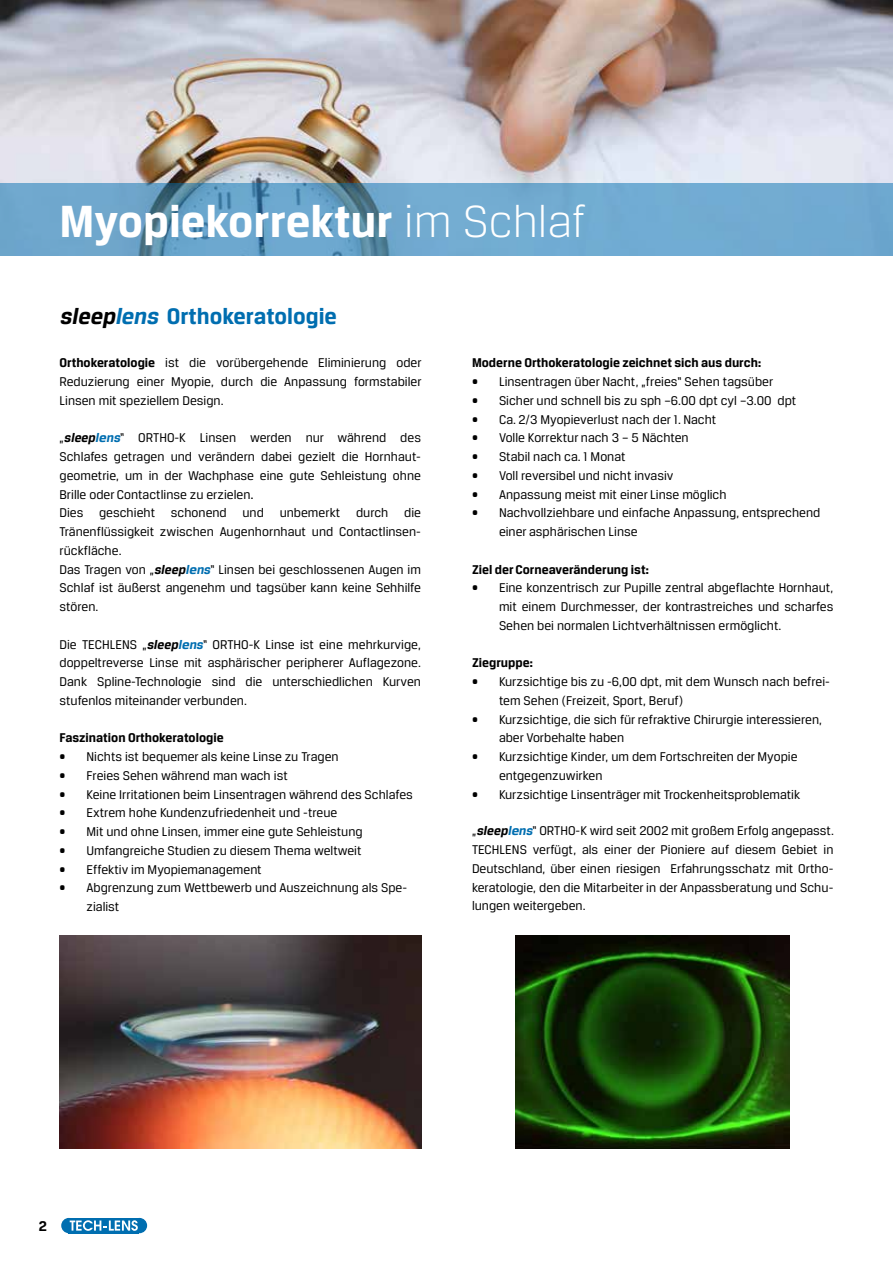
<style>
.page{position:relative;width:893px;height:1263px;background:#fff}
.page>*{position:absolute;margin:0;border:0;box-sizing:border-box;transform-origin:0 0}
.t1{font:700 48px "Breuer Text";color:#fff}
.t2{font:700 24px "Breuer Text";color:#006eb0}
.t3{font:700 15px "Breuer Text";color:#000}
.t4{font:13.5px/18.8px "Breuer Text";color:#000}
.t5{font:700 13.5px "Breuer Text";color:#000}
.s1{font-weight:300}
.s2{font-style:italic;color:#000}
.s3{font-style:italic}
.s4{font-weight:700}
.s5{font-weight:700;font-style:italic}
.s6{font-weight:700;font-style:italic;color:#006eb0}
.s7{font-size:15px}
</style>
<div class="page">
<img style="left:0;top:0;width:893px;height:183px">
<img style="left:60px;top:935px;width:362px;height:213px">
<div style="left:61px;top:1218px;width:16px;height:15px;background:#006eb0;border-radius:50%"></div>
<div style="left:132px;top:1218px;width:15px;height:15px;background:#006eb0;border-radius:50%"></div>
<div style="left:68px;top:1218px;width:71px;height:15px;background:#006eb0"></div>
<svg style="left:70px;top:1220px;width:68px;height:11px"></svg>
<svg style="left:0;top:183px;width:893px;height:72px;background:#6ba4ca"></svg>
<img style="left:516px;top:935px;width:273px;height:213px">
<h1 class="t1" style="left:60px;top:195px;width:528px">Myopiekorrektur <span class="s1">im Schlaf</span></h1>
<h2 class="t2" style="left:60px;top:303px;width:279px"><span class="s2">sleep</span><span class="s3">lens</span> Orthokeratologie</h2>
<p class="t4" style="left:60px;top:353px;width:364px;text-align:justify"><span class="s4">Orthokeratologie</span> ist die vorübergehende Eliminierung oder Reduzierung einer Myopie, durch die Anpassung formstabiler Linsen mit speziellem Design.</p>
<p class="t4" style="left:60px;top:428px;width:363px">„<span class="s5">sleep</span><span class="s6">lens</span>“ ORTHO-K Linsen werden nur während des Schlafes getragen und verändern dabei gezielt die Hornhaut&shy;geometrie, um in der Wachphase eine gute Sehleistung ohne Brille oder Contactlinse zu erzielen<span class="s7">.<br></span>Dies geschieht schonend und unbemerkt durch die Tränenflüssigkeit zwischen Augenhornhaut und Contactlinsen&shy;rückfläche.<br>Das Tragen von „<span class="s5">sleep</span><span class="s6">lens</span>“ Linsen bei geschlossenen Augen im Schlaf ist äußerst angenehm und tagsüber kann keine Sehhilfe stören.</p>
<p class="t4" style="left:60px;top:635px;width:363px;text-align:justify">Die TECHLENS „<span class="s5">sleep</span><span class="s6">lens</span>“ ORTHO-K Linse ist eine mehrkurvige, doppeltreverse Linse mit asphärischer peripherer Auflagezone.<br>Dank Spline-Technologie sind die unterschiedlichen Kurven stufenlos miteinander verbunden.</p>
<p class="t5" style="left:60px;top:731px;width:166px">Faszination Orthokeratologie</p>
<p class="t4" style="left:60px;top:747px;width:281px">• Nichts ist bequemer als keine Linse zu Tragen</p>
<p class="t4" style="left:60px;top:766px;width:230px">• Freies Sehen während man wach ist</p>
<p class="t4" style="left:60px;top:785px;width:355px">• Keine Irritationen beim Linsentragen während des Schlafes</p>
<p class="t4" style="left:60px;top:803px;width:279px">• Extrem hohe Kundenzufriedenheit und -treue</p>
<p class="t4" style="left:60px;top:822px;width:305px">• Mit und ohne Linsen, immer eine gute Sehleistung</p>
<p class="t4" style="left:60px;top:841px;width:304px">• Umfangreiche Studien zu diesem Thema weltweit</p>
<p class="t4" style="left:60px;top:860px;width:204px">• Effektiv im Myopiemanagement</p>
<p class="t4" style="left:87px;top:878px;width:322px;text-indent:-27px">• Abgrenzung zum Wettbewerb und Auszeichnung als Spe&shy;zialist</p>
<p class="t5" style="left:472px;top:356px;width:291px">Moderne Orthokeratologie zeichnet sich aus durch:</p>
<p class="t4" style="left:472px;top:372px;width:303px">• Linsentragen über Nacht, „freies“ Sehen tagsüber</p>
<p class="t4" style="left:472px;top:391px;width:326px">• Sicher und schnell bis zu sph –6.00 dpt cyl –3.00 dpt</p>
<p class="t4" style="left:472px;top:410px;width:246px">• Ca. 2/3 Myopieverlust nach der 1. Nacht</p>
<p class="t4" style="left:472px;top:428px;width:218px">• Volle Korrektur nach 3 – 5 Nächten</p>
<p class="t4" style="left:472px;top:447px;width:155px">• Stabil nach ca. 1 Monat</p>
<p class="t4" style="left:472px;top:466px;width:203px">• Voll reversibel und nicht invasiv</p>
<p class="t4" style="left:472px;top:485px;width:256px">• Anpassung meist mit einer Linse möglich</p>
<p class="t4" style="left:499px;top:503px;width:323px;text-indent:-27px">• Nachvollziehbare und einfache Anpassung, entsprechend einer asphärischen Linse</p>
<p class="t5" style="left:472px;top:562px;width:178px">Ziel der Corneaveränderung ist:</p>
<p class="t4" style="left:499px;top:578px;width:336px;text-align:justify;text-indent:-27px">• Eine konzentrisch zur Pupille zentral abgeflachte Hornhaut, mit einem Durchmesser, der kontrastreiches und scharfes Sehen bei normalen Lichtverhältnissen ermöglicht.</p>
<p class="t5" style="left:472px;top:656px;width:62px">Ziegruppe:</p>
<p class="t4" style="left:499px;top:672px;width:332px;text-indent:-27px">• Kurzsichtige bis zu -6,00 dpt, mit dem Wunsch nach befrei&shy;tem Sehen (Freizeit, Sport, Beruf)</p>
<p class="t4" style="left:499px;top:710px;width:325px;text-indent:-27px">• Kurzsichtige, die sich für refraktive Chirurgie interessieren, aber Vorbehalte haben</p>
<p class="t4" style="left:499px;top:747px;width:300px;text-indent:-27px">• Kurzsichtige Kinder, um dem Fortschreiten der Myopie entgegenzuwirken</p>
<p class="t4" style="left:472px;top:785px;width:330px">• Kurzsichtige Linsenträger mit Trockenheitsproblematik</p>
<p class="t4" style="left:472px;top:821px;width:363px;text-align:justify">„<span class="s5">sleep</span><span class="s6">lens</span>“ ORTHO-K wird seit 2002 mit großem Erfolg angepasst.<br>TECHLENS verfügt, als einer der Pioniere auf diesem Gebiet in Deutschland, über einen riesigen Erfahrungsschatz mit Ortho&shy;keratologie, den die Mitarbeiter in der Anpassberatung und Schu&shy;lungen weitergeben.</p>
<p class="t3" style="left:39px;top:1218px;width:10px">2</p>
</div>
